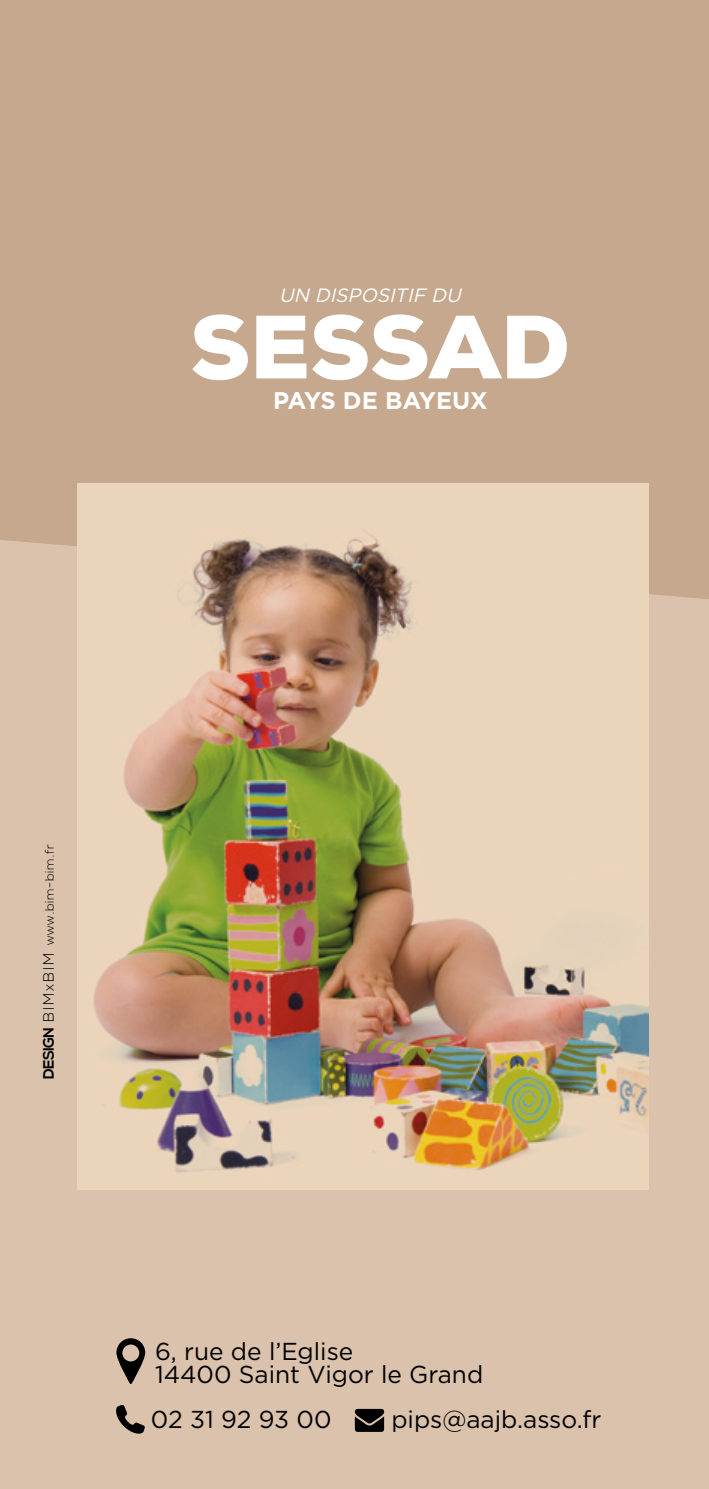
<style>
.page{position:relative;width:709px;height:1489px;background:#fff}
.page>*{position:absolute;margin:0;border:0;box-sizing:border-box;transform-origin:0 0}
.t1{font:900 89.5px "Nexa";color:#fff}
.t2{font:24.5px "Gotham";color:#000}
.t3{font:700 24px "Gotham";letter-spacing:-.01em;color:#fff}
.t4{font:italic 19.25px "Gotham";color:#fff}
.t5{font:300 12.5px "Nexa";letter-spacing:.05em;color:#000}
.s1{font-weight:700;font-size:15px}
.s2{font-size:15px}
</style>
<div class="page">
<div style="left:0;top:0;width:709px;height:1488px;background:#dac2ac"></div>
<svg style="left:116px;top:1338px;width:29px;height:45px"></svg>
<svg style="left:116px;top:1405px;width:29px;height:28px"></svg>
<svg style="left:355px;top:1408px;width:29px;height:23px"></svg>
<div style="left:0;top:0;width:709px;height:599px;background:#c6a88f"></div>
<img style="left:77px;top:484px;width:571px;height:705px">
<p class="t4" style="left:279px;top:283px;width:189px">UN DISPOSITIF DU</p>
<h1 class="t1" style="left:190px;top:289px;width:381px">SESSAD</h1>
<p class="t3" style="left:273px;top:385px;width:216px">PAYS DE BAYEUX</p>
<p class="t5" style="left:42px;top:1078px;width:236px;rotate:-90deg"><span class="s1">DESIGN</span> <span class="s2">BIMxBIM</span> www.bim-bim.fr</p>
<p class="t2" style="left:155px;top:1334px;width:200px">6, rue de l’Eglise</p>
<p class="t2" style="left:155px;top:1358px;width:330px">14400 Saint Vigor le Grand</p>
<p class="t2" style="left:151px;top:1403px;width:182px">02 31 92 93 00</p>
<p class="t2" style="left:391px;top:1403px;width:211px">pips@aajb.asso.fr</p>
</div>
